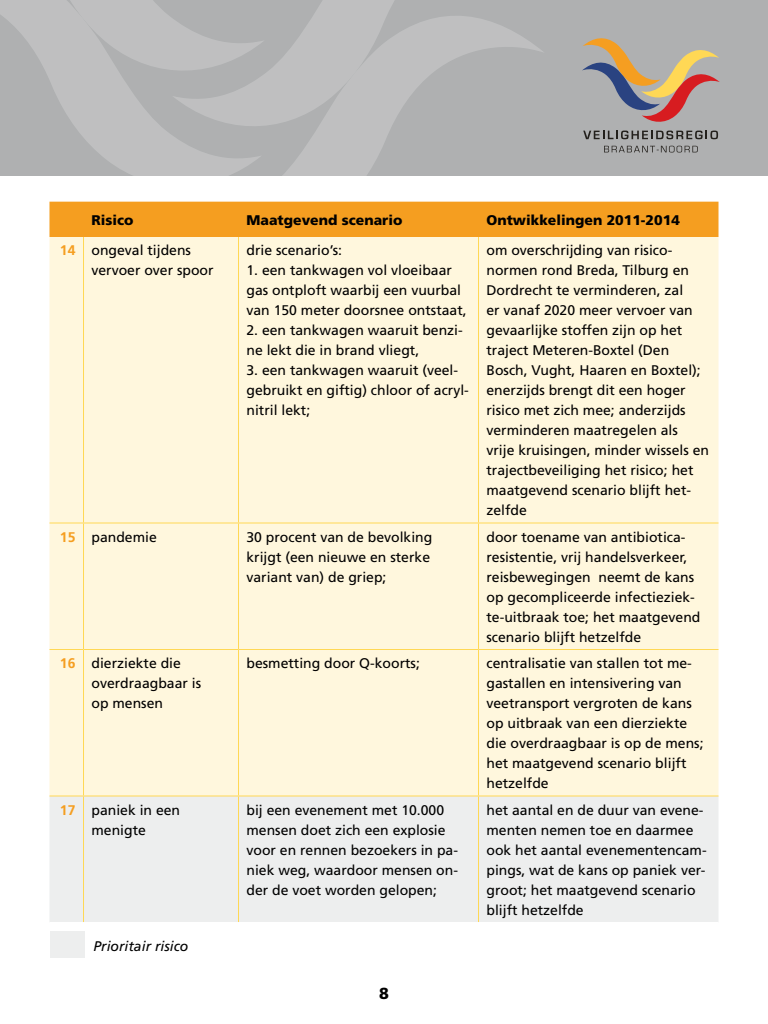
<style>
.page{position:relative;width:768px;height:1024px;background:#fff}
.page>*{position:absolute;margin:0;border:0;box-sizing:border-box;transform-origin:0 0}
.t1{font:900 16px "Frutiger LT";color:#000}
.t2{font:14px/20px "Frutiger LT";color:#000}
.t3{font:900 14px "Frutiger LT";color:#000}
.t4{font:italic 14px "Frutiger LT";color:#000}
.s1{font-weight:700;color:#f59e20}
</style>
<div class="page">
<div style="left:0;top:0;width:768px;height:176px;background:#afb0b1"></div>
<svg style="left:582px;top:38px;width:138px;height:84px"></svg>
<svg style="left:583px;top:131px;width:135px;height:8px"></svg>
<svg style="left:604px;top:146px;width:94px;height:6px"></svg>
<svg style="left:0;top:0;width:175px;height:176px;fill:#bfbfc0"></svg>
<svg style="left:175px;top:0;width:368px;height:176px"></svg>
<div style="left:49px;top:202px;width:670px;height:35px;background:#f59e20"></div>
<div style="left:49px;top:237px;width:670px;height:559px;background:#fff7dd"></div>
<div style="left:50px;top:797px;width:668px;height:125px;background:#edeeee"></div>
<hr style="left:83px;top:237px;width:1px;height:285px;background:#ffd855">
<hr style="left:238px;top:237px;width:1px;height:285px;background:#ffd855">
<hr style="left:478px;top:237px;width:1px;height:285px;background:#ffd855">
<hr style="left:49px;top:522px;width:35px;height:2px;background:#ffd855">
<hr style="left:84px;top:522px;width:155px;height:2px;background:#ffd855">
<hr style="left:83px;top:524px;width:1px;height:125px;background:#ffd855">
<hr style="left:239px;top:522px;width:240px;height:2px;background:#ffd855">
<hr style="left:238px;top:524px;width:1px;height:125px;background:#ffd855">
<hr style="left:479px;top:522px;width:240px;height:2px;background:#ffd855">
<hr style="left:478px;top:524px;width:1px;height:125px;background:#ffd855">
<hr style="left:49px;top:649px;width:35px;height:1px;background:#ffd855">
<hr style="left:84px;top:649px;width:155px;height:1px;background:#ffd855">
<hr style="left:83px;top:650px;width:1px;height:146px;background:#ffd855">
<hr style="left:239px;top:649px;width:240px;height:1px;background:#ffd855">
<hr style="left:238px;top:650px;width:1px;height:146px;background:#ffd855">
<hr style="left:479px;top:649px;width:240px;height:1px;background:#ffd855">
<hr style="left:478px;top:650px;width:1px;height:146px;background:#ffd855">
<hr style="left:49px;top:796px;width:35px;height:1px;background:#ffd855">
<hr style="left:84px;top:796px;width:155px;height:1px;background:#ffd855">
<hr style="left:83px;top:796px;width:1px;height:126px;background:#ffd855">
<hr style="left:239px;top:796px;width:240px;height:1px;background:#ffd855">
<hr style="left:238px;top:796px;width:1px;height:126px;background:#ffd855">
<hr style="left:479px;top:796px;width:240px;height:1px;background:#ffd855">
<hr style="left:478px;top:796px;width:1px;height:126px;background:#ffd855">
<div style="left:50px;top:931px;width:35px;height:27px;background:#edeeee"></div>
<p class="t3" style="left:92px;top:212px;width:44px">Risico</p>
<p class="t3" style="left:247px;top:212px;width:158px">Maatgevend scenario</p>
<p class="t3" style="left:487px;top:212px;width:195px">Ontwikkelingen 2011-2014</p>
<p class="t2" style="left:92px;top:240px;width:124px;text-indent:-32px"><span class="s1">14</span> ongeval tijdens vervoer over spoor</p>
<p class="t2" style="left:247px;top:240px;width:97px">drie scenario’s:</p>
<p class="t2" style="left:487px;top:240px;width:224px">om overschrijding van risico&shy;normen rond Breda, Tilburg en<br>Dordrecht te verminderen, zal<br>er vanaf 2020 meer vervoer van gevaarlijke stoffen zijn op het traject Meteren-Boxtel (Den<br>Bosch, Vught, Haaren en Boxtel); enerzijds brengt dit een hoger risico met zich mee; anderzijds verminderen maatregelen als vrije kruisingen, minder wissels en trajectbeveiliging het risico; het maatgevend scenario blijft het&shy;zelfde</p>
<p class="t2" style="left:247px;top:260px;width:222px">1. een tankwagen vol vloeibaar gas ontploft waarbij een vuurbal van 150 meter doorsnee ontstaat,</p>
<p class="t2" style="left:247px;top:320px;width:218px">2. een tankwagen waaruit benzi&shy;ne lekt die in brand vliegt,</p>
<p class="t2" style="left:247px;top:360px;width:224px">3. een tankwagen waaruit (veel&shy;gebruikt en giftig) chloor of acryl&shy;nitril lekt;</p>
<p class="t2" style="left:60px;top:527px;width:98px"><span class="s1">15</span> pandemie</p>
<p class="t2" style="left:247px;top:527px;width:187px">30 procent van de bevolking krijgt (een nieuwe en sterke variant van) de griep;</p>
<p class="t2" style="left:487px;top:527px;width:215px">door toename van antibiotica&shy;resistentie, vrij handelsverkeer, reisbewegingen neemt de kans op gecompliceerde infectieziek&shy;te-uitbraak toe; het maatgevend scenario blijft hetzelfde</p>
<p class="t2" style="left:92px;top:653px;width:111px;text-indent:-32px"><span class="s1">16</span> dierziekte die overdraagbaar is op mensen</p>
<p class="t2" style="left:247px;top:653px;width:175px">besmetting door Q-koorts;</p>
<p class="t2" style="left:487px;top:653px;width:219px">centralisatie van stallen tot me&shy;gastallen en intensivering van veetransport vergroten de kans op uitbraak van een dierziekte die overdraagbaar is op de mens; het maatgevend scenario blijft hetzelfde</p>
<p class="t2" style="left:60px;top:800px;width:122px;text-align:center"><span class="s1">17</span> paniek in een menigte</p>
<p class="t2" style="left:247px;top:800px;width:213px">bij een evenement met 10.000 mensen doet zich een explosie voor en rennen bezoekers in pa&shy;niek weg, waardoor mensen on&shy;der de voet worden gelopen;</p>
<p class="t2" style="left:487px;top:800px;width:222px">het aantal en de duur van evene&shy;menten nemen toe en daarmee ook het aantal evenementencam&shy;pings, wat de kans op paniek ver&shy;groot; het maatgevend scenario blijft hetzelfde</p>
<p class="t4" style="left:94px;top:938px;width:96px">Prioritair risico</p>
<p class="t1" style="left:379px;top:984px;width:11px">8</p>
</div>
